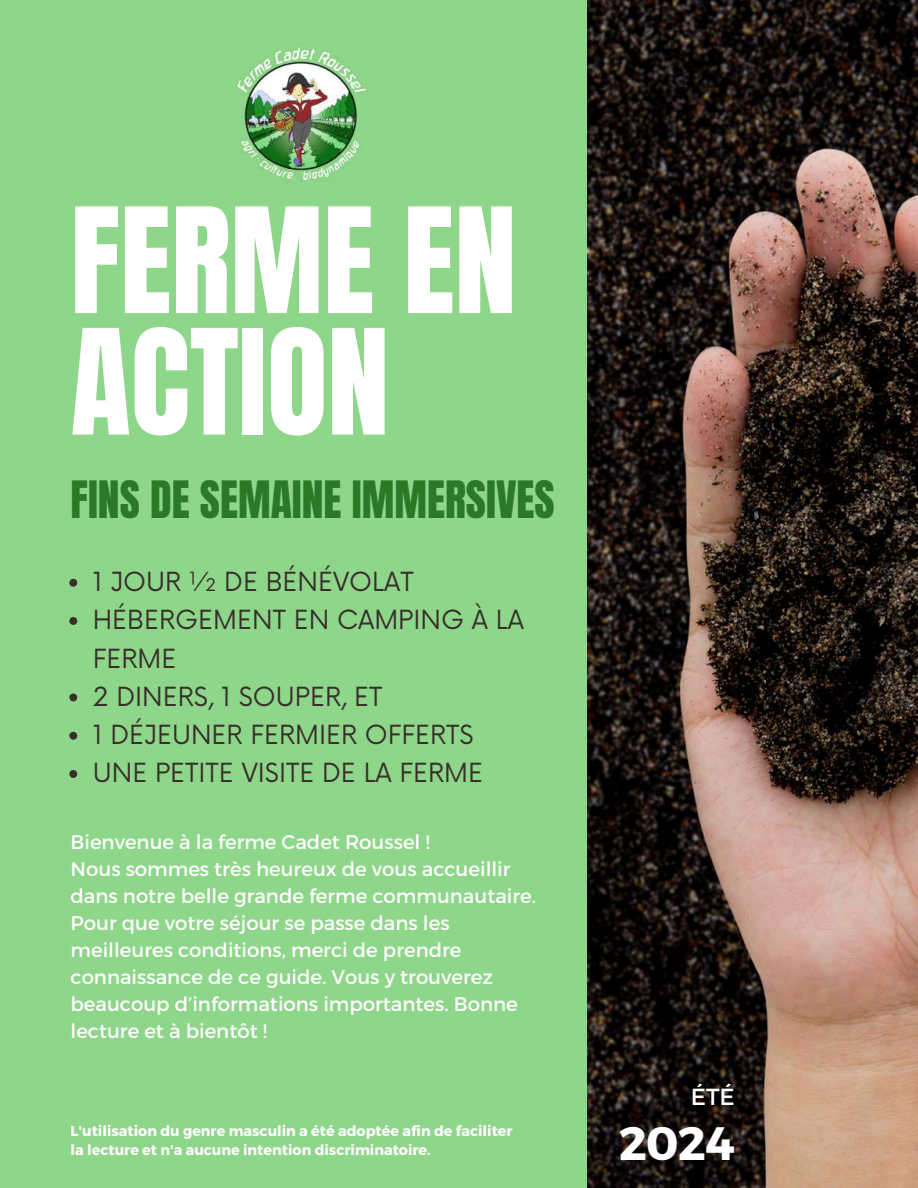
<style>
.page{position:relative;width:918px;height:1188px;background:#8ed689}
.page>*{position:absolute;margin:0;border:0;box-sizing:border-box;transform-origin:0 0}
.t1{font:124.2px/121.5px "Anton";color:#fff}
.t2{font:700 46.95px "Montserrat";color:#fff}
.t3{font:43.8px "Anton";color:#2b7928}
.t4{font:25.65px/38.2px "Now";color:#382f2b}
.t5{font:23.25px "Montserrat";color:#fff}
.t6{font:19.65px/27px "Montserrat";color:#fff}
.t7{font:700 14.4px/19.2px "Montserrat";color:#fff}
</style>
<div class="page">
<img style="left:588px;top:0;width:330px;height:1188px">
<img style="left:237px;top:47px;width:131px;height:134px">
<svg style="left:69px;top:579px;width:8px;height:8px"></svg>
<svg style="left:69px;top:617px;width:8px;height:8px"></svg>
<svg style="left:69px;top:694px;width:8px;height:7px"></svg>
<svg style="left:69px;top:732px;width:8px;height:8px"></svg>
<svg style="left:69px;top:770px;width:8px;height:8px"></svg>
<h1 class="t1" style="left:71px;top:202px;width:447px">FERME EN<br>ACTION</h1>
<h3 class="t3" style="left:71px;top:468px;width:486px">FINS DE SEMAINE IMMERSIVES</h3>
<h3 class="t4" style="left:93px;top:564px;width:433px">1 JOUR ½ DE BÉNÉVOLAT<br>HÉBERGEMENT EN CAMPING À LA<br>FERME<br>2 DINERS, 1 SOUPER, ET<br>1 DÉJEUNER FERMIER OFFERTS<br>UNE PETITE VISITE DE LA FERME</h3>
<p class="t6" style="left:71px;top:828px;width:467px">Bienvenue à la ferme Cadet Roussel !<br>Nous sommes très heureux de vous accueillir dans notre belle grande ferme communautaire.<br>Pour que votre séjour se passe dans les meilleures conditions, merci de prendre connaissance de ce guide. Vous y trouverez beaucoup d’informations importantes. Bonne lecture et à bientôt !</p>
<p class="t7" style="left:71px;top:1121px;width:444px">L'utilisation du genre masculin a été adoptée afin de faciliter la lecture et n'a aucune intention discriminatoire.</p>
<p class="t5" style="left:691px;top:1081px;width:45px">ÉTÉ</p>
<h2 class="t2" style="left:619px;top:1112px;width:118px">2024</h2>
</div>
